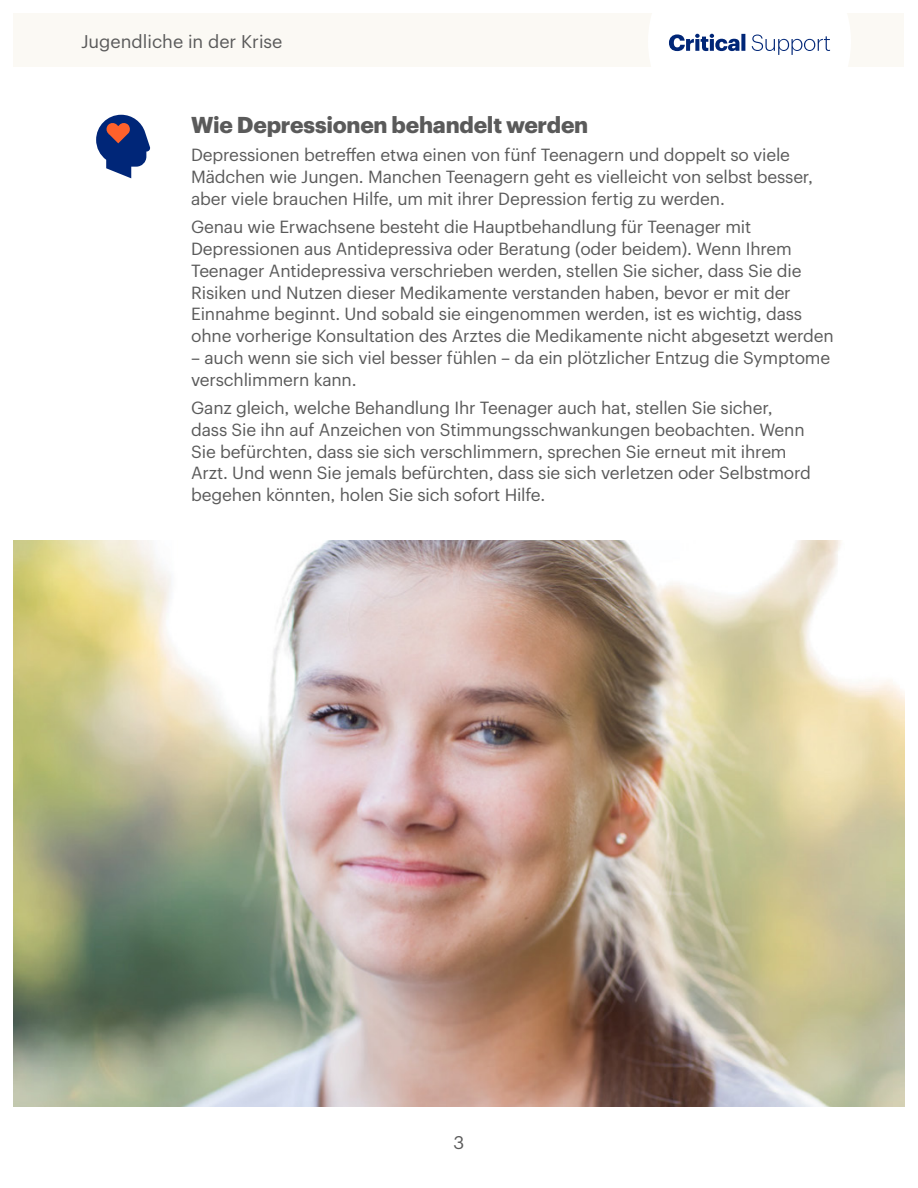
<style>
.page{position:relative;width:918px;height:1188px;background:#fff}
.page>*{position:absolute;margin:0;border:0;box-sizing:border-box;transform-origin:0 0}
.Section_Subhead{font:700 22.5px "Graphik UHG";letter-spacing:-.01em;color:#5a5a5a}
.t1{font:18px "Graphik UHG";color:#5a5a5a}
.Body{font:17.25px/21.8px "Graphik UHG";letter-spacing:-.01em;color:#5a5a5a}
</style>
<div class="page">
<div style="left:14px;top:14px;width:890px;height:54px;background:#fbf9f4"></div>
<svg style="left:648px;top:13px;width:203px;height:55px"></svg>
<img style="left:14px;top:540px;width:890px;height:567px">
<svg style="left:96px;top:115px;width:55px;height:63px"></svg>
<p class="t1" style="left:81px;top:28px;width:203px">Jugendliche in der Krise</p>
<p class="Section_Subhead" style="left:191px;top:107px;width:399px">Wie Depressionen behandelt werden</p>
<p class="Body" style="left:191px;top:143px;width:623px">Depressionen betreffen etwa einen von fünf Teenagern und doppelt so viele<br>Mädchen wie Jungen. Manchen Teenagern geht es vielleicht von selbst besser, aber viele brauchen Hilfe, um mit ihrer Depression fertig zu werden.</p>
<p class="Body" style="left:191px;top:215px;width:644px">Genau wie Erwachsene besteht die Hauptbehandlung für Teenager mit Depressionen aus Antidepressiva oder Beratung (oder beidem). Wenn Ihrem Teenager Antidepressiva verschrieben werden, stellen Sie sicher, dass Sie die Risiken und Nutzen dieser Medikamente verstanden haben, bevor er mit der Einnahme beginnt. Und sobald sie eingenommen werden, ist es wichtig, dass ohne vorherige Konsultation des Arztes die Medikamente nicht abgesetzt werden</p>
<p class="Body" style="left:191px;top:345px;width:641px">– auch wenn sie sich viel besser fühlen – da ein plötzlicher Entzug die Symptome verschlimmern kann.</p>
<p class="Body" style="left:191px;top:396px;width:621px">Ganz gleich, welche Behandlung Ihr Teenager auch hat, stellen Sie sicher, dass Sie ihn auf Anzeichen von Stimmungsschwankungen beobachten. Wenn Sie befürchten, dass sie sich verschlimmern, sprechen Sie erneut mit ihrem Arzt. Und wenn Sie jemals befürchten, dass sie sich verletzen oder Selbstmord begehen könnten, holen Sie sich sofort Hilfe.</p>
<p class="t1" style="left:454px;top:1129px;width:12px">3</p>
</div>
